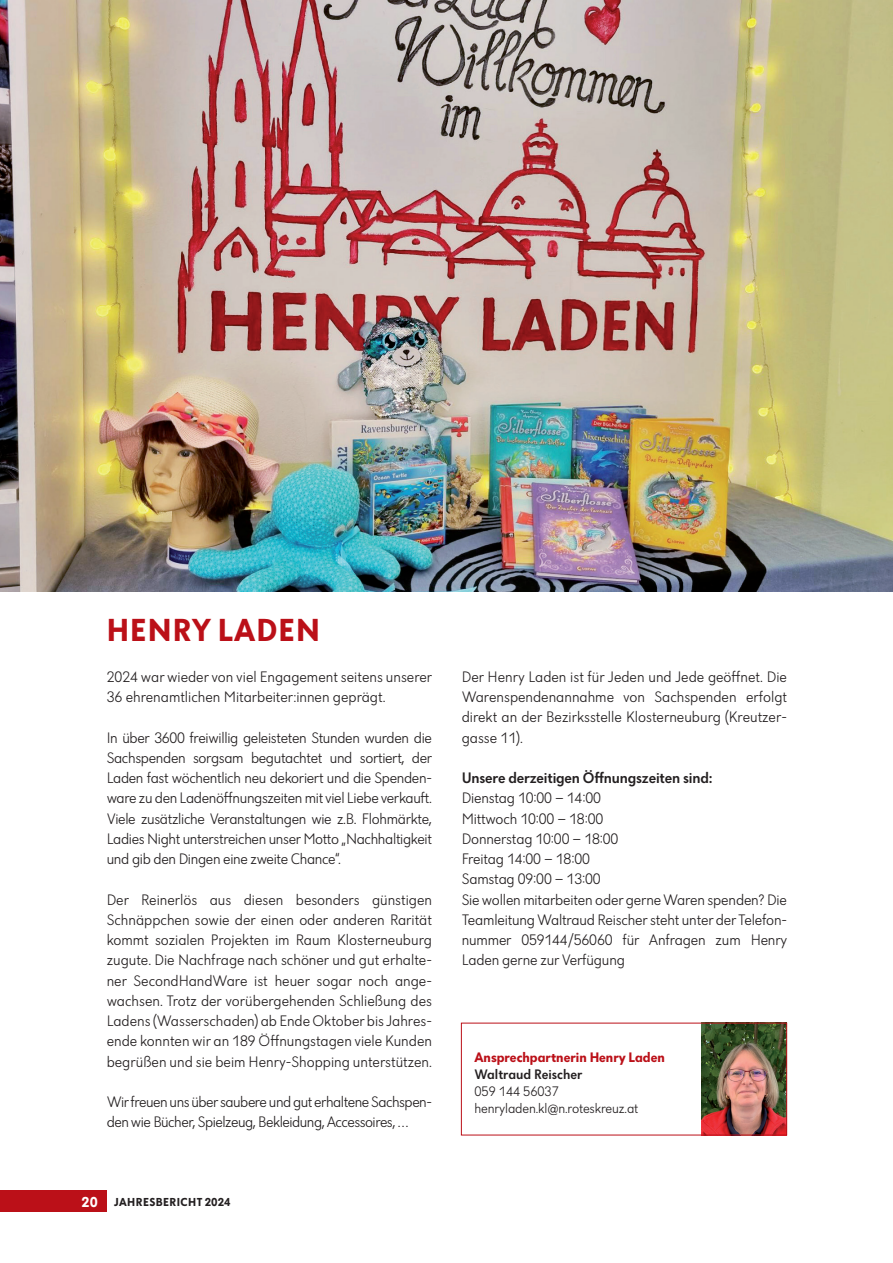
<style>
.page{position:relative;width:893px;height:1263px;background:#fff}
.page>*{position:absolute;margin:0;border:0;box-sizing:border-box;transform-origin:0 0}
.t1{font:700 33px "Dunant";letter-spacing:.035em;color:#bb1018}
.t2{font:300 15.75px/20.2px "Dunant";letter-spacing:-.01em;color:#231f20;text-align:justify}
.t3{font:300 15.75px/20.2px "Dunant";letter-spacing:-.03em;color:#231f20}
.t4{font:500 15.75px "Dunant";letter-spacing:-.01em;color:#231f20}
.t5{font:300 14.25px/17.1px "Dunant";letter-spacing:-.01em;color:#231f20}
.t6{font:700 14.25px "Dunant";color:#bb1018}
.t7{font:500 14.25px "Dunant";color:#231f20}
.t8{font:700 12px "Dunant";letter-spacing:.035em;color:#231f20}
.s1{font-size:15px;color:#fff}
</style>
<div class="page">
<div style="left:0;top:1191px;width:106px;height:21px;background:#bb1018"></div>
<img style="left:702px;top:1025px;width:83px;height:108px">
<div style="left:461px;top:1023px;width:326px;height:112px;border:1px solid #bb1018"></div>
<img style="left:0;top:0;width:893px;height:592px">
<h1 class="t1" style="left:107px;top:611px;width:215px">HENRY LADEN</h1>
<p class="t2" style="left:107px;top:666px;width:327px">2024 war wieder von viel Engagement seitens unserer<br>36 ehrenamtlichen Mitarbeiter:innen geprägt.</p>
<p class="t2" style="left:107px;top:727px;width:327px">In über 3600 freiwillig geleisteten Stunden wurden die Sachspenden sorgsam begutachtet und sortiert, der Laden fast wöchentlich neu dekoriert und die Spenden&shy;ware zu den Ladenöffnungszeiten mit viel Liebe verkauft.<br>Viele zusätzliche Veranstaltungen wie z.B. Flohmärkte, Ladies Night unterstreichen unser Motto „Nachhaltigkeit und gib den Dingen eine zweite Chance“.</p>
<p class="t2" style="left:107px;top:889px;width:327px">Der Reinerlös aus diesen besonders günstigen Schnäppchen sowie der einen oder anderen Rarität kommt sozialen Projekten im Raum Klosterneuburg zugute. Die Nachfrage nach schöner und gut erhalte&shy;ner SecondHandWare ist heuer sogar noch ange&shy;wachsen. Trotz der vorübergehenden Schließung des Ladens (Wasserschaden) ab Ende Oktober bis Jahres&shy;ende konnten wir an 189 Öffnungstagen viele Kunden begrüßen und sie beim Henry-Shopping unterstützen.</p>
<p class="t3" style="left:107px;top:1092px;width:327px">Wir freuen uns über saubere und gut erhaltene Sachspen&shy;den wie Bücher, Spielzeug, Bekleidung, Accessoires, …</p>
<p class="t8" style="left:82px;top:1195px;width:151px"><span class="s1">20</span> JAHRESBERICHT 2024</p>
<p class="t2" style="left:462px;top:667px;width:327px">Der Henry Laden ist für Jeden und Jede geöffnet. Die Warenspendenannahme von Sachspenden erfolgt direkt an der Bezirksstelle Klosterneuburg (Kreutzer&shy;gasse 11).</p>
<p class="t4" style="left:462px;top:769px;width:252px">Unsere derzeitigen Öffnungszeiten sind:</p>
<p class="t2" style="left:462px;top:788px;width:327px;text-align:left">Dienstag 10:00 – 14:00<br>Mittwoch 10:00 – 18:00<br>Donnerstag 10:00 – 18:00<br>Freitag 14:00 – 18:00<br>Samstag 09:00 – 13:00<br>Sie wollen mitarbeiten oder gerne Waren spenden? Die<br>Teamleitung Waltraud Reischer steht unter der Telefon&shy;nummer 059144/56060 für Anfragen zum Henry<br>Laden gerne zur Verfügung</p>
<p class="t6" style="left:474px;top:1049px;width:192px">Ansprechpartnerin Henry Laden</p>
<p class="t7" style="left:474px;top:1066px;width:109px">Waltraud Reischer</p>
<p class="t5" style="left:474px;top:1083px;width:165px">059 144 56037 henryladen.kl@n.roteskreuz.at</p>
</div>
